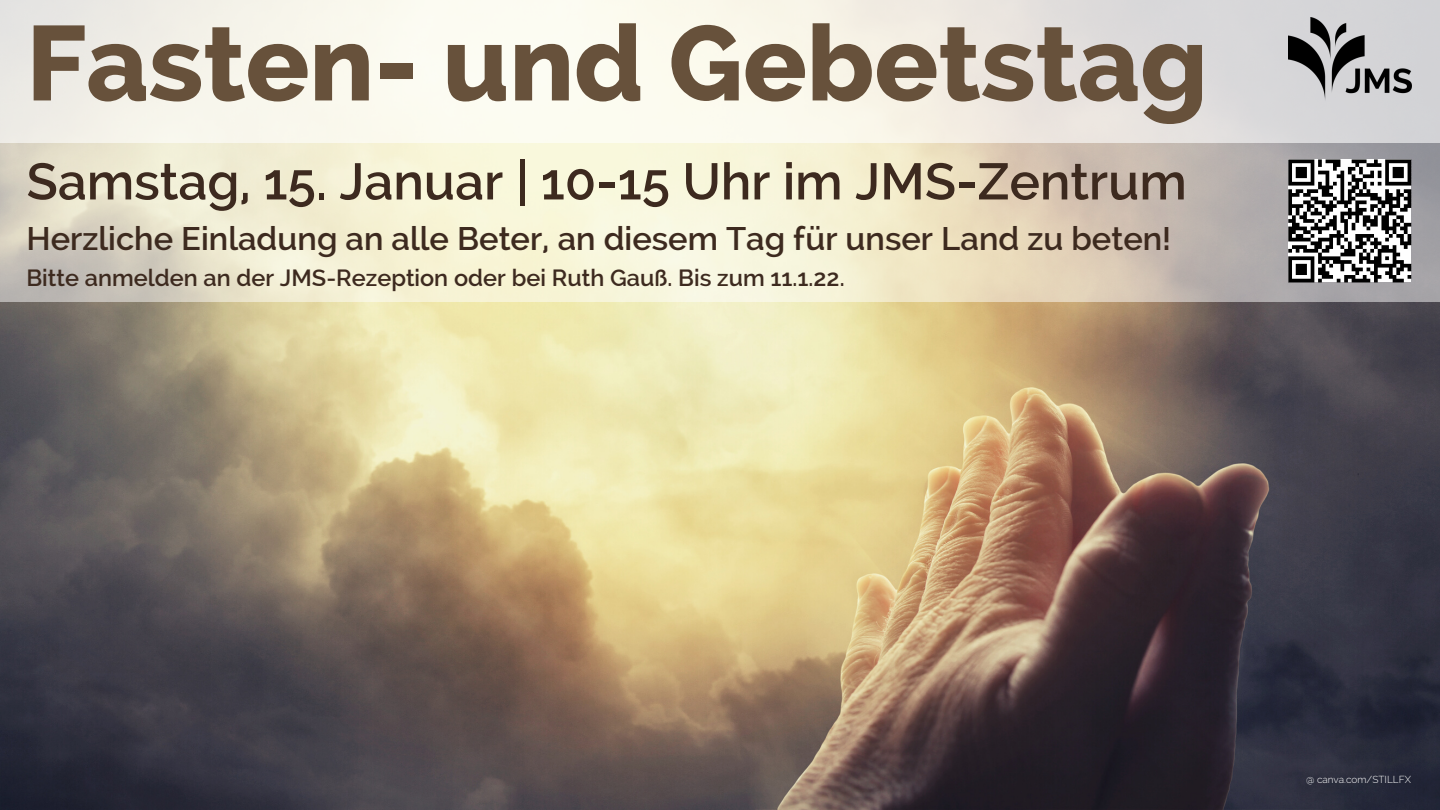
<style>
.page{position:relative;width:1440px;height:810px;background:#fff}
.page>*{position:absolute;margin:0;border:0;box-sizing:border-box;transform-origin:0 0}
.t1{font:800 105.7px "Raleway";color:#67513b}
.t2{font:600 51.2px "Raleway";color:#3d2a1f}
.t3{font:600 32.7px "Raleway";color:#3d2a1f}
.t4{font:600 23.5px "Raleway";color:#3d2a1f}
.t5{font:300 10px "Raleway";color:#fff}
</style>
<div class="page">
<img style="left:0;top:302px;width:1440px;height:508px">
<svg style="left:0;top:0;width:1440px;height:302px;background:#e9e5d6"></svg>
<img style="left:1288px;top:17px;width:123px;height:84px">
<svg style="left:1288px;top:159px;width:123px;height:123px"></svg>
<p class="t1" style="left:26px;top:1px;width:1183px">Fasten- und Gebetstag</p>
<p class="t2" style="left:26px;top:151px;width:1162px">Samstag, 15. Januar | 10-15 Uhr im JMS-Zentrum</p>
<p class="t3" style="left:26px;top:220px;width:1146px">Herzliche Einladung an alle Beter, an diesem Tag für unser Land zu beten!</p>
<p class="t4" style="left:26px;top:264px;width:820px">Bitte anmelden an der JMS-Rezeption oder bei Ruth Gauß. Bis zum 11.1.22.</p>
<p class="t5" style="left:1306px;top:773px;width:106px">@ canva.com/STILLFX</p>
</div>
